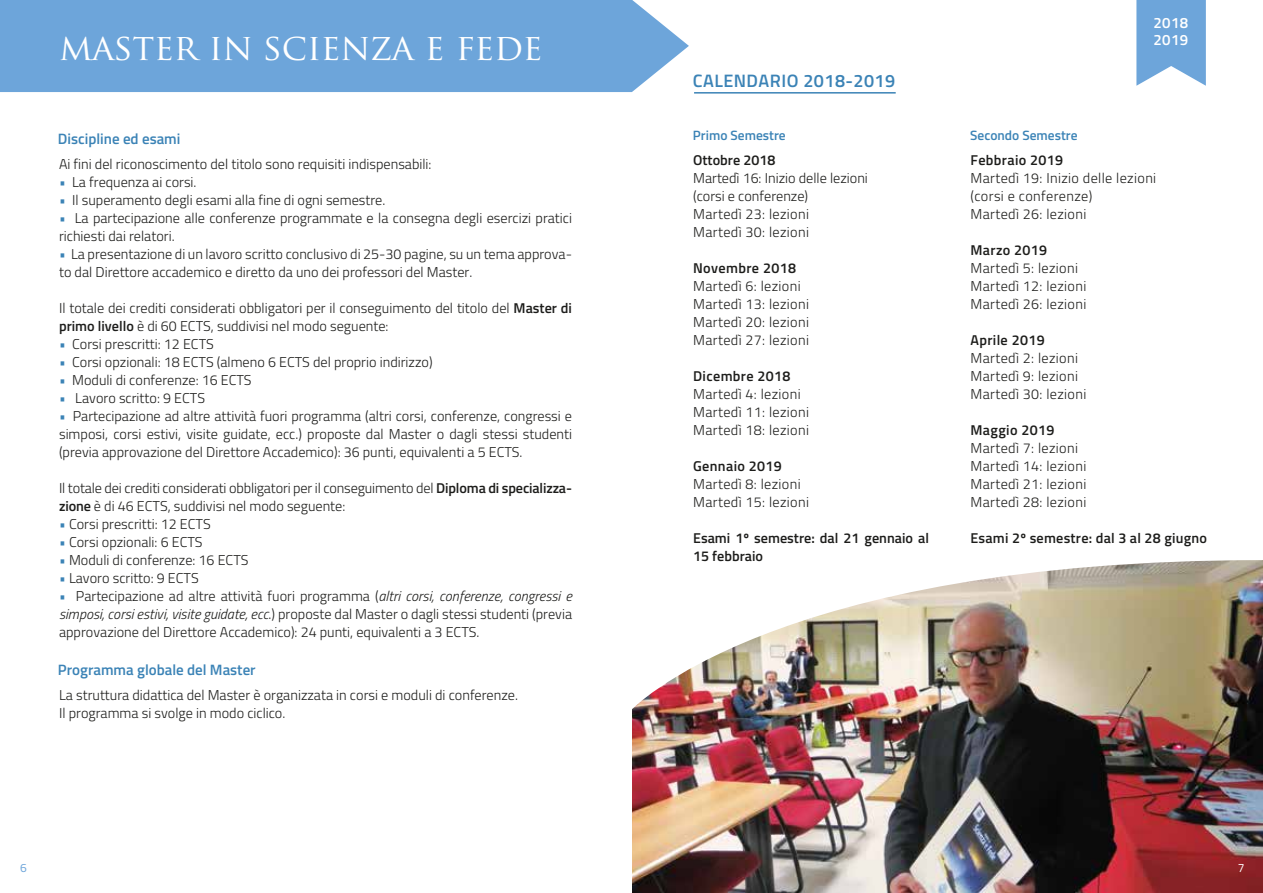
<style>
.page{position:relative;width:1263px;height:893px;background:#fff}
.page>*{position:absolute;margin:0;border:0;box-sizing:border-box;transform-origin:0 0}
.t1{font:36px "Trajan Pro";letter-spacing:-.01em;color:#fff}
.t2{font:600 18px "Titillium";color:#fff}
.t3{font:600 18px "Titillium";letter-spacing:.025em;color:#3b83b6}
.t4{font:600 15px "Titillium";color:#3b83b6}
.t5{font:600 15px/16.5px "Titillium";letter-spacing:.025em;color:#fff}
.t6{font:300 14.25px/18px "Titillium";color:#1d1d1b}
.t7{font:300 14.25px/18px "Titillium";letter-spacing:.025em;color:#1d1d1b}
.t8{font:600 14.25px "Titillium";letter-spacing:.025em;color:#1d1d1b}
.t9{font:600 14.25px/18px "Titillium";color:#1d1d1b}
.t10{font:600 13.5px "Titillium";color:#3b83b6}
.t11{font:12px "Titillium";color:#6da5da}
.t12{font:12px "Titillium";color:#fff}
.s1{color:#3b83b6}
.s2{font-weight:600}
.s3{font-style:italic}
</style>
<div class="page">
<div style="left:0;top:0;width:689px;height:92px;background:#6da5da"></div>
<img style="left:633px;top:560px;width:630px;height:332px">
<img style="left:632px;top:560px;width:630px;height:151px">
<hr style="left:694px;top:92px;width:202px;height:2px;background:#3b83b6">
<svg style="left:1136px;top:0;width:70px;height:86px;background:#7fb0de"></svg>
<p class="t2" style="left:65px;top:22px;width:262px">Corso Intensivo per la Formazione</p>
<h1 class="t1" style="left:59px;top:24px;width:485px">MASTER IN SCIENZA E FEDE</h1>
<p class="t4" style="left:58px;top:128px;width:124px">Discipline ed esami</p>
<p class="t6" style="left:59px;top:154px;width:374px">Ai fini del riconoscimento del titolo sono requisiti indispensabili:</p>
<p class="t6" style="left:59px;top:172px;width:139px"><span class="s1">•</span> La frequenza ai corsi.</p>
<p class="t6" style="left:59px;top:190px;width:328px"><span class="s1">•</span> Il superamento degli esami alla fine di ogni semestre.</p>
<p class="t6" style="left:59px;top:208px;width:514px"><span class="s1">•</span> La partecipazione alle conferenze programmate e la consegna degli esercizi pratici richiesti dai relatori.</p>
<p class="t6" style="left:59px;top:244px;width:514px"><span class="s1">•</span> La presentazione di un lavoro scritto conclusivo di 25-30 pagine, su un tema approva&shy;to dal Direttore accademico e diretto da uno dei professori del Master.</p>
<p class="t6" style="left:59px;top:298px;width:514px">Il totale dei crediti considerati obbligatori per il conseguimento del titolo del <span class="s2">Master di primo livello</span> è di 60 ECTS, suddivisi nel modo seguente:</p>
<p class="t6" style="left:59px;top:334px;width:156px"><span class="s1">•</span> Corsi prescritti: 12 ECTS</p>
<p class="t6" style="left:59px;top:352px;width:375px"><span class="s1">•</span> Corsi opzionali: 18 ECTS (almeno 6 ECTS del proprio indirizzo)</p>
<p class="t6" style="left:59px;top:370px;width:194px"><span class="s1">•</span> Moduli di conferenze: 16 ECTS</p>
<p class="t6" style="left:59px;top:388px;width:147px"><span class="s1">•</span> Lavoro scritto: 9 ECTS</p>
<p class="t6" style="left:59px;top:406px;width:514px;text-align:justify"><span class="s1">•</span> Partecipazione ad altre attività fuori programma (altri corsi, conferenze, congressi e simposi, corsi estivi, visite guidate, ecc.) proposte dal Master o dagli stessi studenti (previa approvazione del Direttore Accademico): 36 punti, equivalenti a 5 ECTS.</p>
<p class="t6" style="left:59px;top:478px;width:514px">Il totale dei crediti considerati obbligatori per il conseguimento del <span class="s2">Diploma di specializza&shy;zione</span> è di 46 ECTS, suddivisi nel modo seguente:</p>
<p class="t6" style="left:59px;top:514px;width:153px"><span class="s1">•</span> Corsi prescritti: 12 ECTS</p>
<p class="t6" style="left:59px;top:532px;width:145px"><span class="s1">•</span> Corsi opzionali: 6 ECTS</p>
<p class="t6" style="left:59px;top:550px;width:191px"><span class="s1">•</span> Moduli di conferenze: 16 ECTS</p>
<p class="t6" style="left:59px;top:568px;width:141px"><span class="s1">•</span> Lavoro scritto: 9 ECTS</p>
<p class="t6" style="left:59px;top:586px;width:514px;text-align:justify"><span class="s1">•</span> Partecipazione ad altre attività fuori programma (<span class="s3">altri corsi, conferenze, congressi e simposi, corsi estivi, visite guidate, ecc</span>.) proposte dal Master o dagli stessi studenti (previa approvazione del Direttore Accademico): 24 punti, equivalenti a 3 ECTS.</p>
<p class="t4" style="left:58px;top:658px;width:199px">Programma globale del Master</p>
<p class="t6" style="left:59px;top:685px;width:460px">La struttura didattica del Master è organizzata in corsi e moduli di conferenze.<br>Il programma si svolge in modo ciclico.</p>
<p class="t3" style="left:693px;top:67px;width:204px">CALENDARIO 2018-2019</p>
<p class="t10" style="left:693px;top:125px;width:94px">Primo Semestre</p>
<p class="t9" style="left:693px;top:150px;width:84px">Ottobre 2018</p>
<p class="t6" style="left:693px;top:168px;width:176px">Martedì 16: Inizio delle lezioni (corsi e conferenze)<br>Martedì 23: lezioni<br>Martedì 30: lezioni</p>
<p class="t8" style="left:693px;top:257px;width:104px">Novembre 2018</p>
<p class="t7" style="left:693px;top:276px;width:117px">Martedì 6: lezioni<br>Martedì 13: lezioni<br>Martedì 20: lezioni<br>Martedì 27: lezioni</p>
<p class="t8" style="left:693px;top:365px;width:99px">Dicembre 2018</p>
<p class="t7" style="left:693px;top:384px;width:117px">Martedì 4: lezioni<br>Martedì 11: lezioni<br>Martedì 18: lezioni</p>
<p class="t8" style="left:693px;top:455px;width:90px">Gennaio 2019</p>
<p class="t7" style="left:693px;top:474px;width:117px">Martedì 8: lezioni<br>Martedì 15: lezioni</p>
<p class="t9" style="left:693px;top:528px;width:237px">Esami 1º semestre: dal 21 gennaio al<br>15 febbraio</p>
<p class="t5" style="left:1153px;top:14px;width:36px">2018<br>2019</p>
<p class="t10" style="left:970px;top:125px;width:109px">Secondo Semestre</p>
<p class="t8" style="left:970px;top:150px;width:94px">Febbraio 2019</p>
<p class="t7" style="left:970px;top:169px;width:187px">Martedì 19: Inizio delle lezioni (corsi e conferenze)<br>Martedì 26: lezioni</p>
<p class="t8" style="left:970px;top:240px;width:78px">Marzo 2019</p>
<p class="t7" style="left:970px;top:259px;width:117px">Martedì 5: lezioni<br>Martedì 12: lezioni<br>Martedì 26: lezioni</p>
<p class="t8" style="left:970px;top:330px;width:76px">Aprile 2019</p>
<p class="t7" style="left:970px;top:349px;width:117px">Martedì 2: lezioni<br>Martedì 9: lezioni<br>Martedì 30: lezioni</p>
<p class="t8" style="left:970px;top:420px;width:85px">Maggio 2019</p>
<p class="t7" style="left:970px;top:439px;width:117px">Martedì 7: lezioni<br>Martedì 14: lezioni<br>Martedì 21: lezioni<br>Martedì 28: lezioni</p>
<p class="t8" style="left:970px;top:528px;width:238px">Esami 2º semestre: dal 3 al 28 giugno</p>
<p class="t11" style="left:20px;top:859px;width:8px">6</p>
<p class="t12" style="left:1238px;top:859px;width:8px">7</p>
</div>
